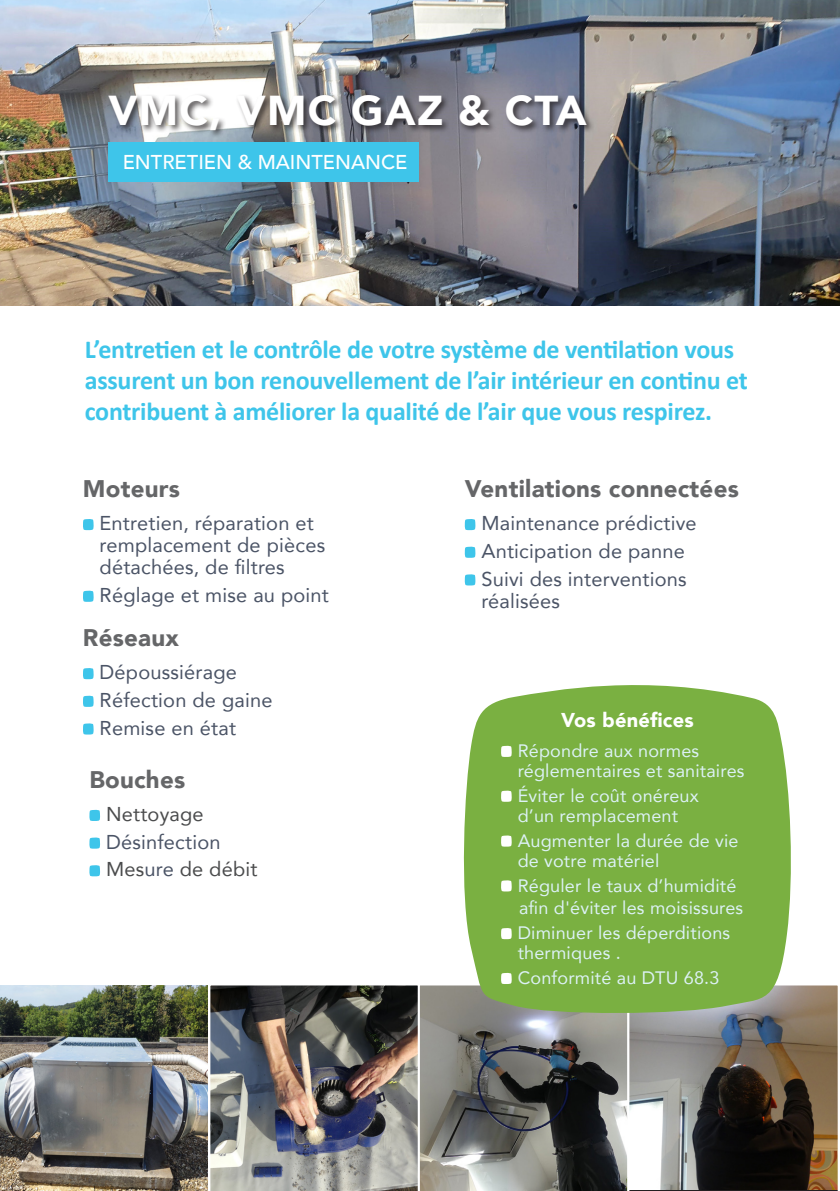
<style>
.page{position:relative;width:840px;height:1191px;background:#fff}
.page>*{position:absolute;margin:0;border:0;box-sizing:border-box;transform-origin:0 0}
.t1{font:900 41.6px "Avenir";letter-spacing:.03em;color:#fff}
.t2{font:700 26px/31.2px "Calibri";letter-spacing:-.01em;color:#3ec5ea}
.t3{font:900 24px "Avenir";letter-spacing:.01em;color:#656668}
.t4{font:20px/22px "Avenir";letter-spacing:.01em;color:#4b5466}
.t5{font:20px "Avenir";letter-spacing:.01em;color:#4b4c4d}
.t6{font:500 20px "Avenir";color:#fff}
.t7{font:900 20px "Avenir";letter-spacing:.01em;color:#fff}
.t8{font:18px/20px "Avenir";letter-spacing:.01em;color:#dcf1f5}
.s1{color:#4b5466}
</style>
<div class="page">
<img style="left:0;top:0;width:839px;height:306px">
<div style="left:106px;top:93px;width:488px;height:46px;background:#231f20;opacity:.75"></div>
<img style="left:0;top:985px;width:207px;height:206px">
<img style="left:210px;top:985px;width:207px;height:206px">
<svg style="left:417px;top:985px;width:210px;height:206px;background:#6f706d"></svg>
<img style="left:627px;top:985px;width:211px;height:206px">
<svg style="left:458px;top:685px;width:335px;height:330px;background:#84b451"></svg>
<svg style="left:83px;top:519px;width:11px;height:11px"></svg>
<svg style="left:83px;top:590px;width:11px;height:12px"></svg>
<svg style="left:83px;top:668px;width:11px;height:11px"></svg>
<svg style="left:83px;top:695px;width:11px;height:12px"></svg>
<svg style="left:83px;top:723px;width:11px;height:11px"></svg>
<div style="left:108px;top:142px;width:310px;height:39px;background:#3ec5ea"></div>
<svg style="left:89px;top:809px;width:11px;height:12px"></svg>
<svg style="left:89px;top:837px;width:11px;height:11px"></svg>
<svg style="left:89px;top:865px;width:11px;height:11px"></svg>
<svg style="left:500px;top:745px;width:11px;height:12px"></svg>
<svg style="left:500px;top:790px;width:11px;height:12px"></svg>
<svg style="left:500px;top:835px;width:11px;height:11px"></svg>
<svg style="left:500px;top:880px;width:11px;height:11px"></svg>
<svg style="left:500px;top:927px;width:11px;height:12px"></svg>
<svg style="left:500px;top:972px;width:11px;height:12px"></svg>
<svg style="left:464px;top:519px;width:11px;height:11px"></svg>
<svg style="left:464px;top:546px;width:11px;height:12px"></svg>
<svg style="left:464px;top:574px;width:11px;height:11px"></svg>
<p class="t1" style="left:108px;top:75px;width:480px">VMC, VMC GAZ &amp; CTA</p>
<p class="t6" style="left:123px;top:145px;width:286px">ENTRETIEN &amp; MAINTENANCE</p>
<p class="t2" style="left:85px;top:333px;width:664px">L’entretien et le contrôle de votre système de ventilation vous assurent un bon renouvellement de l’air intérieur en continu et contribuent à améliorer la qualité de l’air que vous respirez.</p>
<p class="t3" style="left:83px;top:468px;width:98px">Moteurs</p>
<p class="t4" style="left:99px;top:511px;width:227px">Entretien, réparation et remplacement de pièces détachées, de filtres</p>
<p class="t4" style="left:99px;top:583px;width:231px">Réglage et mise au point</p>
<p class="t3" style="left:83px;top:617px;width:97px">Réseaux</p>
<p class="t4" style="left:99px;top:660px;width:139px">Dépoussiérage</p>
<p class="t4" style="left:99px;top:688px;width:174px">Réfection de gaine</p>
<p class="t4" style="left:99px;top:716px;width:138px">Remise en état</p>
<p class="t3" style="left:89px;top:758px;width:97px">Bouches</p>
<p class="t5" style="left:106px;top:798px;width:99px">Nettoyage</p>
<p class="t4" style="left:106px;top:830px;width:116px">Désinfection</p>
<p class="t5" style="left:106px;top:853px;width:153px">Mes<span class="s1">ure</span> de débit</p>
<p class="t3" style="left:464px;top:468px;width:275px">Ventilations connectées</p>
<p class="t4" style="left:481px;top:511px;width:217px">Maintenance prédictive</p>
<p class="t4" style="left:481px;top:539px;width:205px">Anticipation de panne</p>
<p class="t4" style="left:481px;top:567px;width:207px">Suivi des interventions réalisées</p>
<p class="t7" style="left:560px;top:703px;width:134px">Vos bénéfices</p>
<p class="t8" style="left:517px;top:740px;width:228px">Répondre aux normes réglementaires et sanitaires</p>
<p class="t8" style="left:517px;top:785px;width:182px">Éviter le coût onéreux d’un remplacement</p>
<p class="t8" style="left:517px;top:830px;width:222px">Augmenter la durée de vie de votre matériel</p>
<p class="t8" style="left:517px;top:874px;width:220px">Réguler le taux d’humidité</p>
<p class="t8" style="left:519px;top:897px;width:225px">afin d'éviter les moisissures</p>
<p class="t8" style="left:517px;top:922px;width:214px">Diminuer les déperditions thermiques .</p>
<p class="t8" style="left:517px;top:967px;width:203px">Conformité au DTU 68.3</p>
</div>
